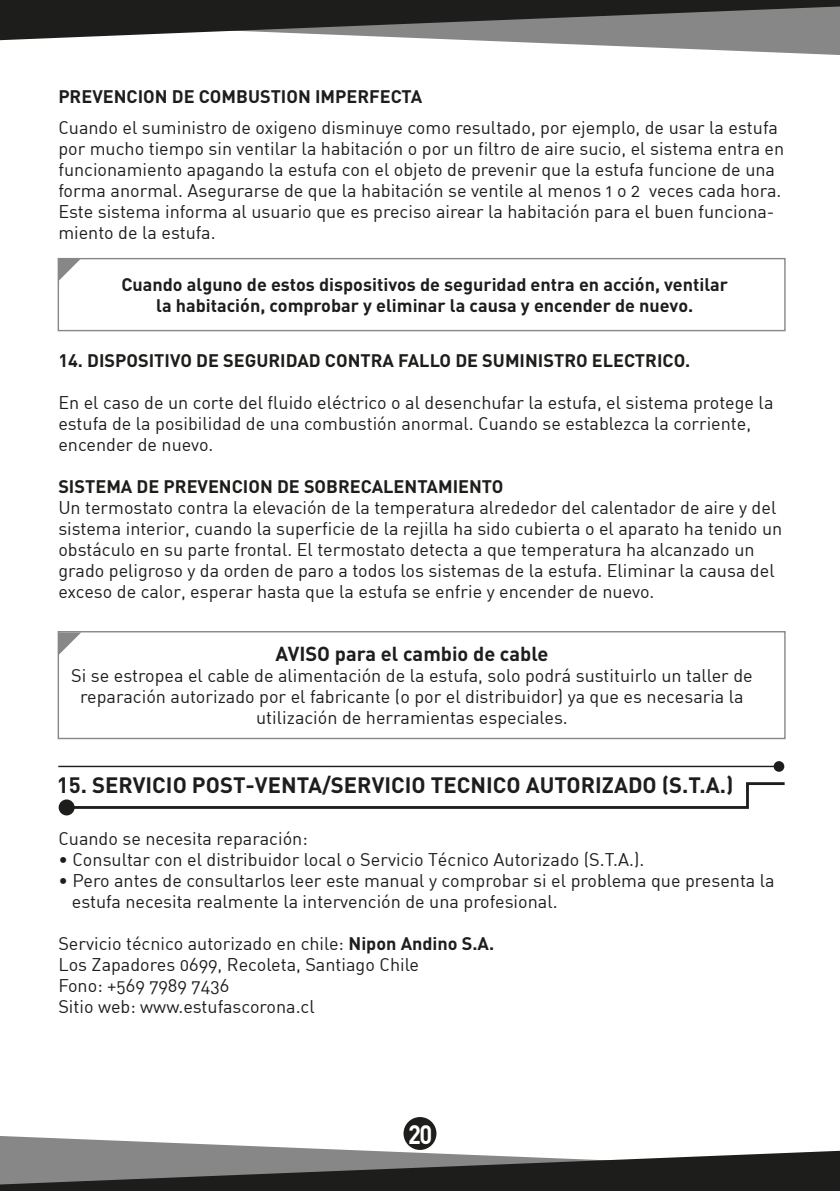
<style>
.page{position:relative;width:840px;height:1191px;background:#fff}
.page>*{position:absolute;margin:0;border:0;box-sizing:border-box;transform-origin:0 0}
.t1{font:700 26.2px "DIN";color:#fff;scale:.9 1}
.t2{font:700 22px "DIN";color:#1d1d1b}
.t3{font:700 20px "DIN";color:#1d1d1b}
.t4{font:18px/21px "DIN Regular Alternate";color:#1d1d1b}
.t5{font:700 18px/21px "DIN";color:#1d1d1b;text-align:center}
.s1{font-family:"DIN";font-weight:700}
</style>
<div class="page">
<svg style="left:60px;top:633px;width:21px;height:21px"></svg>
<svg style="left:60px;top:260px;width:20px;height:20px"></svg>
<div style="left:58px;top:258px;width:727px;height:73px;border:1px solid #878787"></div>
<div style="left:58px;top:631px;width:727px;height:108px;border:1px solid #878787"></div>
<svg style="left:75px;top:782px;width:710px;height:27px"></svg>
<div style="left:59px;top:799px;width:16px;height:16px;background:#1d1d1b;border-radius:50%"></div>
<hr style="left:58px;top:765px;width:720px;height:2px;background:#1d1d1b">
<div style="left:773px;top:761px;width:10px;height:11px;background:#1d1d1b;border-radius:50%"></div>
<svg style="left:0;top:1136px;width:323px;height:13px"></svg>
<svg style="left:493px;top:41px;width:346px;height:14px"></svg>
<svg style="left:0;top:0;width:839px;height:41px;background:#535352"></svg>
<svg style="left:0;top:1149px;width:839px;height:42px;background:#565655"></svg>
<div style="left:402px;top:1116px;width:35px;height:35px;background:#1d1d1b;border-radius:50%"></div>
<div style="left:401px;top:1115px;width:37px;height:37px;border:2px solid #fff;border-radius:50%"></div>
<p class="t5" style="left:58px;top:86px;width:365px">PREVENCION DE COMBUSTION IMPERFECTA</p>
<p class="t4" style="left:58px;top:117px;width:727px">Cuando el suministro de oxigeno disminuye como resultado, por ejemplo, de usar la estufa por mucho tiempo sin ventilar la habitación o por un filtro de aire sucio, el sistema entra en funcionamiento apagando la estufa con el objeto de prevenir que la estufa funcione de una forma anormal. Asegurarse de que la habitación se ventile al menos 1 o 2 veces cada hora.<br>Este sistema informa al usuario que es preciso airear la habitación para el buen funciona&shy;miento de la estufa.</p>
<p class="t5" style="left:121px;top:273px;width:608px">Cuando alguno de estos dispositivos de seguridad entra en acción, ventilar la habitación, comprobar y eliminar la causa y encender de nuevo.</p>
<p class="t5" style="left:58px;top:349px;width:633px">14. DISPOSITIVO DE SEGURIDAD CONTRA FALLO DE SUMINISTRO ELECTRICO.</p>
<p class="t4" style="left:58px;top:392px;width:716px">En el caso de un corte del fluido eléctrico o al desenchufar la estufa, el sistema protege la estufa de la posibilidad de una combustión anormal. Cuando se establezca la corriente, encender de nuevo.</p>
<p class="t5" style="left:58px;top:475px;width:446px">SISTEMA DE PREVENCION DE SOBRECALENTAMIENTO</p>
<p class="t4" style="left:58px;top:497px;width:725px">Un termostato contra la elevación de la temperatura alrededor del calentador de aire y del sistema interior, cuando la superficie de la rejilla ha sido cubierta o el aparato ha tenido un obstáculo en su parte frontal. El termostato detecta a que temperatura ha alcanzado un grado peligroso y da orden de paro a todos los sistemas de la estufa. Eliminar la causa del exceso de calor, esperar hasta que la estufa se enfrie y encender de nuevo.</p>
<p class="t3" style="left:275px;top:641px;width:274px">AVISO para el cambio de cable</p>
<p class="t4" style="left:71px;top:665px;width:682px;text-align:center">Si se estropea el cable de alimentación de la estufa, solo podrá sustituirlo un taller de reparación autorizado por el fabricante (o por el distribuidor) ya que es necesaria la utilización de herramientas especiales.</p>
<p class="t2" style="left:57px;top:771px;width:677px">15. SERVICIO POST-VENTA/SERVICIO TECNICO AUTORIZADO (S.T.A.)</p>
<p class="t4" style="left:58px;top:827px;width:251px">Cuando se necesita reparación:</p>
<p class="t4" style="left:58px;top:848px;width:587px">• Consultar con el distribuidor local o Servicio Técnico Autorizado (S.T.A.).</p>
<p class="t4" style="left:72px;top:869px;width:704px;text-indent:-13px">• Pero antes de consultarlos leer este manual y comprobar si el problema que presenta la estufa necesita realmente la intervención de una profesional.</p>
<p class="t4" style="left:58px;top:932px;width:437px">Servicio técnico autorizado en chile: <span class="s1">Nipon Andino S.A.<br></span>Los Zapadores 0699, Recoleta, Santiago Chile<br>Fono: +569 7989 7436<br>Sitio web: www.estufascorona.cl</p>
<h1 class="t1" style="left:408px;top:1117px;width:28px">20</h1>
</div>
